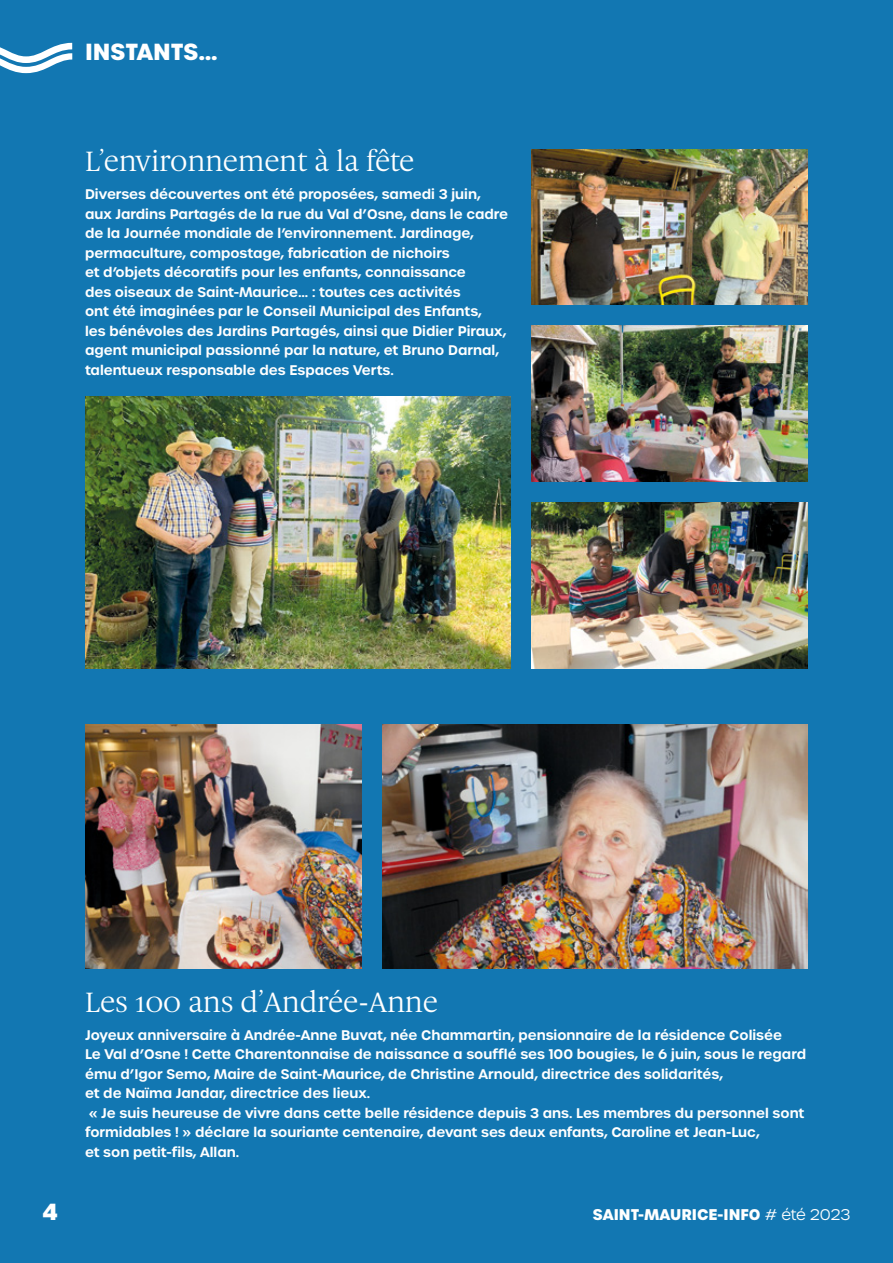
<style>
.page{position:relative;width:893px;height:1263px;background:#1277b2}
.page>*{position:absolute;margin:0;border:0;box-sizing:border-box;transform-origin:0 0}
.t1{font:30px "Gauthier FY";letter-spacing:-.01em;color:#fff}
.t2{font:700 22.5px "Urbane";color:#fff}
.t3{font:700 15px "Urbane";color:#fff}
.t4{font:600 13.5px/19.5px "Urbane";color:#fff}
.s1{font-weight:300}
</style>
<div class="page">
<img style="left:85px;top:725px;width:276px;height:243px">
<img style="left:383px;top:725px;width:425px;height:243px">
<img style="left:531px;top:149px;width:277px;height:156px">
<img style="left:531px;top:326px;width:277px;height:155px">
<img style="left:531px;top:503px;width:277px;height:165px">
<img style="left:85px;top:396px;width:425px;height:272px">
<svg style="left:0;top:43px;width:72px;height:30px"></svg>
<h2 class="t2" style="left:85px;top:36px;width:134px">INSTANTS…</h2>
<h1 class="t1" style="left:85px;top:143px;width:331px">L’environnement à la fête</h1>
<p class="t4" style="left:85px;top:185px;width:425px">Diverses découvertes ont été proposées, samedi 3 juin, aux Jardins Partagés de la rue du Val d’Osne, dans le cadre de la Journée mondiale de l’environnement. Jardinage, permaculture, compostage, fabrication de nichoirs<br>et d’objets décoratifs pour les enfants, connaissance<br>des oiseaux de Saint-Maurice… : toutes ces activités<br>ont été imaginées par le Conseil Municipal des Enfants,<br>les bénévoles des Jardins Partagés, ainsi que Didier Piraux, agent municipal passionné par la nature, et Bruno Darnal, talentueux responsable des Espaces Verts.</p>
<h1 class="t1" style="left:85px;top:983px;width:354px">Les 100 ans d’Andrée-Anne</h1>
<p class="t4" style="left:85px;top:1025px;width:722px">Joyeux anniversaire à Andrée-Anne Buvat, née Chammartin, pensionnaire de la résidence Colisée<br>Le Val d’Osne ! Cette Charentonnaise de naissance a soufflé ses 100 bougies, le 6 juin, sous le regard ému d’Igor Semo, Maire de Saint-Maurice, de Christine Arnould, directrice des solidarités,<br>et de Naïma Jandar, directrice des lieux.<br>« Je suis heureuse de vivre dans cette belle résidence depuis 3 ans. Les membres du personnel sont formidables ! » déclare la souriante centenaire, devant ses deux enfants, Caroline et Jean-Luc,<br>et son petit-fils, Allan.</p>
<h2 class="t2" style="left:43px;top:1197px;width:17px">4</h2>
<p class="t3" style="left:593px;top:1204px;width:259px">SAINT-MAURICE-INFO <span class="s1"># été 2023</span></p>
</div>
